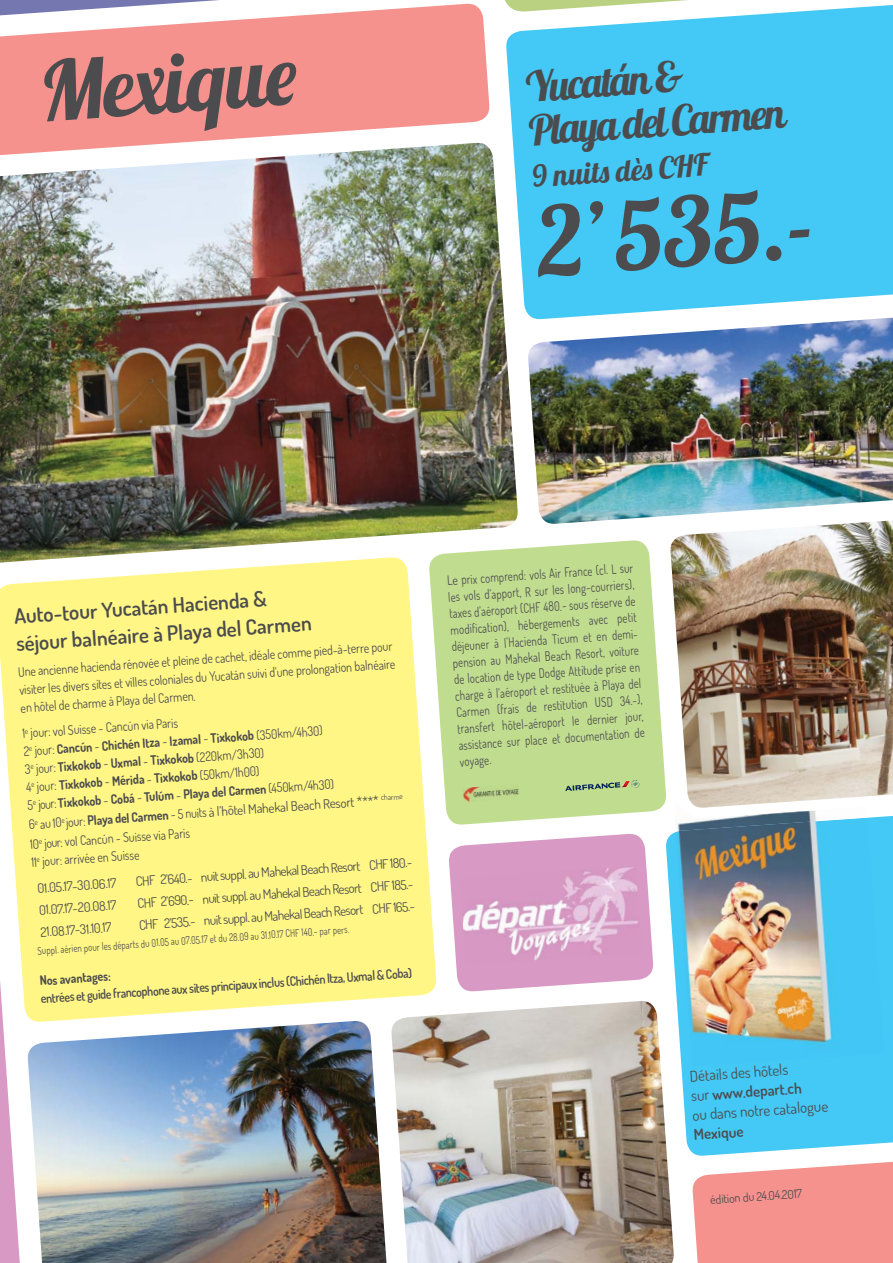
<style>
.page{position:relative;width:893px;height:1263px;background:#fff}
.page>*{position:absolute;margin:0;border:0;box-sizing:border-box;transform-origin:0 0}
.t1{font:95.85px "Lobster 1.4";color:#4c4c4e}
.t2{font:82.5px "Lobster 1.4";color:#4c4c4e}
.t3{font:42px/43.5px "Lobster 1.4";color:#4c4c4e}
.t4{font:30px "Lobster 1.4";color:#4c4c4e}
.t5{font:600 21px/27.5px "Dosis";color:#4c4c4e}
.t6{font:15px/19.5px "Dosis";color:#4c4c4e}
.t7{font:600 15px "Dosis";color:#4c4c4e}
.t8{font:13.05px/16.5px "Dosis";color:#4c4c4e;scale:.9 1}
.t9{font:13.05px "Dosis";color:#4c4c4e}
.t10{font:600 13.05px "Dosis";color:#4c4c4e;scale:.9 1}
.t11{font:700 13.05px "Dosis";color:#4c4c4e;scale:.9 1}
.t12{font:12px "Dosis";color:#4c4c4e}
.t13{font:10.5px "Dosis";color:#4c4c4e;scale:.82 1}
.s1{font-weight:700}
.s2{font-weight:600}
</style>
<div class="page">
<div style="left:0;top:42px;width:490px;height:90px;background:#f5928e"></div>
<img style="left:528px;top:330px;width:365px;height:194px">
<svg style="left:506px;top:42px;width:387px;height:288px;background:#51cbf5"></svg>
<svg style="left:0;top:0;width:893px;height:42px"></svg>
<div style="left:33px;top:573px;width:404px;height:437px;background:#fff685"></div>
<svg style="left:449px;top:835px;width:205px;height:155px"></svg>
<div style="left:666px;top:818px;width:227px;height:325px;background:#44c8f5"></div>
<svg style="left:0;top:582px;width:33px;height:681px"></svg>
<img style="left:676px;top:818px;width:208px;height:249px">
<img style="left:677px;top:818px;width:190px;height:14px">
<svg style="left:687px;top:1143px;width:206px;height:120px"></svg>
<img style="left:0;top:132px;width:528px;height:441px">
<img style="left:459px;top:866px;width:183px;height:99px">
<img style="left:17px;top:1010px;width:364px;height:253px">
<img style="left:660px;top:505px;width:233px;height:313px">
<img style="left:381px;top:990px;width:303px;height:273px">
<svg style="left:419px;top:530px;width:258px;height:305px;fill:#c0dc8f"></svg>
<img style="left:463px;top:784px;width:56px;height:19px">
<svg style="left:565px;top:780px;width:74px;height:11px"></svg>
<h2 class="t2" style="left:36px;top:45px;width:259px;rotate:-4deg">Mex ique</h2>
<h3 class="t3" style="left:525px;top:66px;width:259px;rotate:-4deg">Yucatán &amp;<br>Playa del Carmen</h3>
<h3 class="t4" style="left:531px;top:160px;width:177px;rotate:-4deg">9 nuits dès CHF</h3>
<h1 class="t1" style="left:533px;top:188px;width:279px;rotate:-4deg">2’535.-</h1>
<h3 class="t5" style="left:13px;top:605px;width:298px;rotate:-4deg">Auto-tour Yucatán Hacienda &amp; séjour balnéaire à Playa del Carmen</h3>
<p class="t8" style="left:18px;top:664px;width:420px;line-height:18px;text-align:justify;rotate:-4deg">Une ancienne hacienda rénovée et pleine de cachet, idéale comme pied-à-terre pour visiter les divers sites et villes coloniales du Yucatán suivi d’une prolongation balnéaire en hôtel de charme à Playa del Carmen.</p>
<p class="t8" style="left:22px;top:726px;width:343px;line-height:18px;rotate:-4deg">1<sup>e</sup> jour: vol Suisse - Cancún via Paris<br>2<sup>e</sup> jour: <span class="s1">Cancún</span> - <span class="s1">Chichén Itza</span> - <span class="s1">Izamal</span> - <span class="s1">Tixkokob</span> (350km/4h30)<br>3<sup>e</sup> jour: <span class="s1">Tixkokob</span> - <span class="s1">Uxmal</span> - <span class="s1">Tixkokob</span> (220km/3h30)<br>4<sup>e</sup> jour: <span class="s1">Tixkokob</span> - <span class="s1">Mérida</span> - <span class="s1">Tixkokob</span> (50km/1h00)<br>5<sup>e</sup> jour: <span class="s1">Tixkokob</span> - <span class="s1">Cobá</span> - <span class="s1">Tulúm</span> - <span class="s1">Playa del Carmen</span> (450km/4h30)</p>
<p class="t8" style="left:28px;top:816px;width:418px;line-height:19.5px;rotate:-4deg">6<sup>e</sup> au 10<sup>e</sup> jour: <span class="s1">Playa del Carmen</span> - 5 nuits à l’hôtel Mahekal Beach Resort **** <sup>charme<br></sup>10<sup>e</sup> jour: vol Cancún - Suisse via Paris</p>
<p class="t8" style="left:35px;top:850px;width:117px;line-height:26.7px;text-indent:-4px;rotate:-4deg">11<sup>e</sup> jour: arrivée en Suisse<br>01.05.17-30.06.17</p>
<p class="t9" style="left:136px;top:876px;width:278px;rotate:-4deg">CHF 2’640.- nuit suppl. au Mahekal Beach Resort CHF 180.-</p>
<p class="t9" style="left:137px;top:898px;width:278px;rotate:-4deg">CHF 2’690.- nuit suppl. au Mahekal Beach Resort CHF 185.-</p>
<p class="t9" style="left:39px;top:905px;width:79px;rotate:-4deg">01.07.17-20.08.17</p>
<p class="t9" style="left:139px;top:920px;width:278px;rotate:-4deg">CHF 2’535.- nuit suppl. au Mahekal Beach Resort CHF 165.-</p>
<p class="t13" style="left:37px;top:947px;width:382px;rotate:-4deg">Suppl. aérien pour les départs du 01.05 au 07.05.17 et du 28.09 au 31.10.17 CHF 140.- par pers.</p>
<p class="t11" style="left:39px;top:976px;width:81px;rotate:-4deg">Nos avantages:</p>
<p class="t9" style="left:40px;top:927px;width:73px;rotate:-4deg">21.08.17-31.10.17</p>
<p class="t10" style="left:41px;top:993px;width:415px;rotate:-4deg">entrées et guide francophone aux sites principaux inclus (Chichén Itza, Uxmal &amp; Coba)</p>
<p class="t8" style="left:447px;top:574px;width:211px;rotate:-4deg">Le prix comprend: vols Air France (cl. L sur les vols d’apport, R sur les long-courriers), taxes d’aéroport (CHF 480.- sous réserve de modification), hébergements avec petit déjeuner à l’Hacienda Ticum et en demi&shy;pension au Mahekal Beach Resort, voiture de location de type Dodge Attitude prise en charge à l’aéroport et restituée à Playa del Carmen (frais de restitution USD 34.-), transfert hôtel-aéroport le dernier jour, assistance sur place et documentation de voyage.</p>
<p class="t6" style="left:689px;top:1068px;width:137px;rotate:-4deg">Détails des hôtels<br>sur <span class="s2">www.depart.ch<br></span>ou dans notre catalogue</p>
<p class="t7" style="left:693px;top:1129px;width:51px;rotate:-4deg">Mexique</p>
<p class="t12" style="left:710px;top:1195px;width:93px;rotate:-4deg">édition du 24.04.2017</p>
</div>
